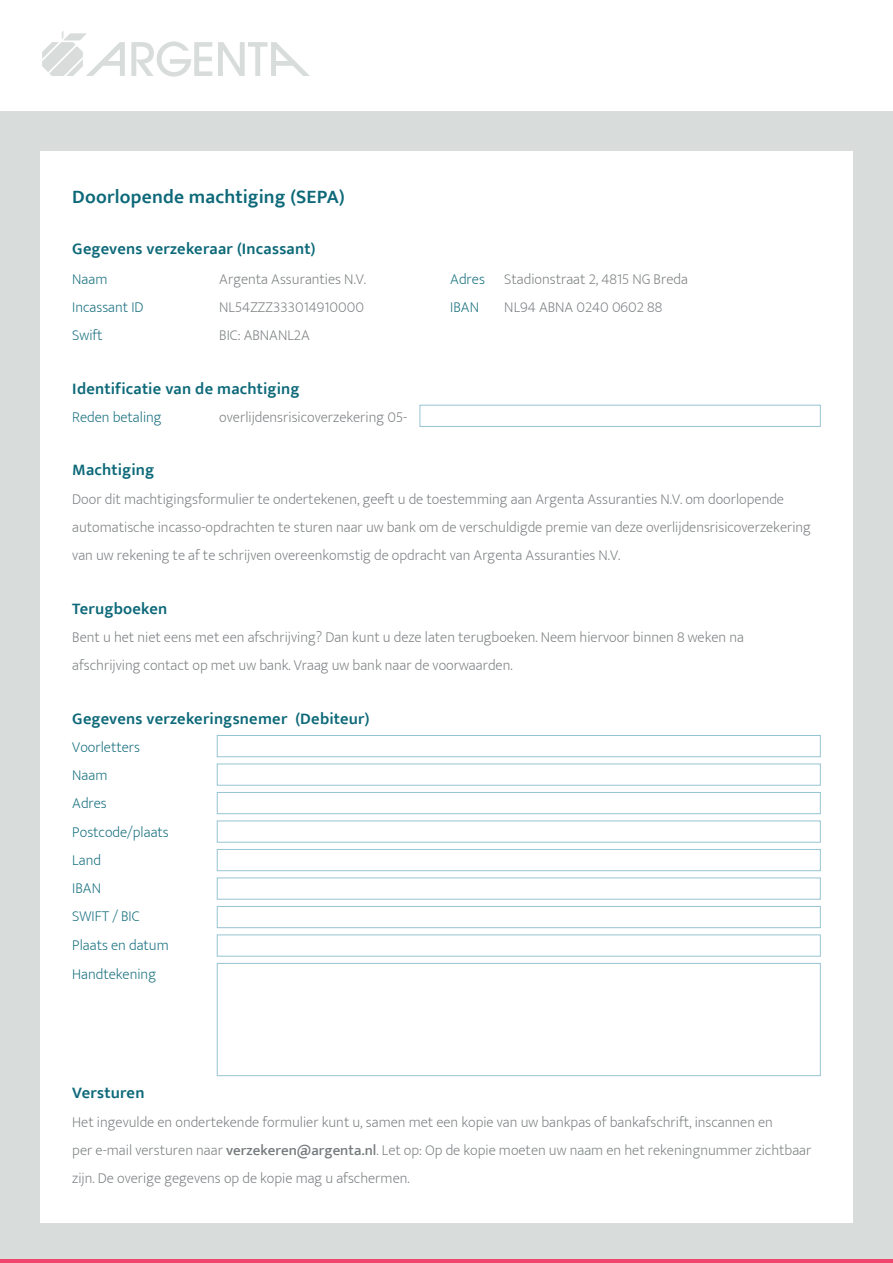
<style>
.page{position:relative;width:893px;height:1263px;background:#d8dcdb}
.page>*{position:absolute;margin:0;border:0;box-sizing:border-box;transform-origin:0 0}
.t1{font:600 19.5px "Ek Mukta";letter-spacing:.01em;color:#0d6979}
.t2{font:600 16.5px "Ek Mukta";letter-spacing:.01em;color:#0d6979}
.t3{font:200 15px/28.2px "Ek Mukta";color:#767a7c}
.t4{font:200 15px/28.2px "Ek Mukta";color:#0d6979}
.s1{font-weight:500}
</style>
<div class="page">
<div style="left:40px;top:151px;width:813px;height:1071px;background:#fff"></div>
<hr style="left:0;top:1260px;width:893px;height:3px;background:#ef466d">
<div style="left:0;top:0;width:893px;height:111px;background:#fff"></div>
<svg style="left:131px;top:41px;width:81px;height:36px"></svg>
<svg style="left:218px;top:42px;width:92px;height:34px"></svg>
<svg style="left:42px;top:31px;width:83px;height:45px"></svg>
<div style="left:420px;top:405px;width:401px;height:22px;background:#fff;border:1px solid #96c4d3"></div>
<div style="left:217px;top:735px;width:604px;height:22px;background:#fff;border:1px solid #96c4d3"></div>
<div style="left:217px;top:764px;width:604px;height:22px;background:#fff;border:1px solid #96c4d3"></div>
<div style="left:217px;top:792px;width:604px;height:22px;background:#fff;border:1px solid #96c4d3"></div>
<div style="left:217px;top:820px;width:604px;height:22px;background:#fff;border:1px solid #96c4d3"></div>
<div style="left:217px;top:849px;width:604px;height:22px;background:#fff;border:1px solid #96c4d3"></div>
<div style="left:217px;top:877px;width:604px;height:22px;background:#fff;border:1px solid #96c4d3"></div>
<div style="left:217px;top:906px;width:604px;height:22px;background:#fff;border:1px solid #96c4d3"></div>
<div style="left:217px;top:934px;width:604px;height:22px;background:#fff;border:1px solid #96c4d3"></div>
<div style="left:217px;top:963px;width:604px;height:113px;background:#fff;border:1px solid #96c4d3"></div>
<h1 class="t1" style="left:72px;top:185px;width:274px">Doorlopende machtiging (SEPA)</h1>
<p class="t2" style="left:72px;top:238px;width:245px">Gegevens verzekeraar (Incassant)</p>
<p class="t4" style="left:72px;top:265px;width:37px">Naam</p>
<p class="t3" style="left:219px;top:265px;width:148px">Argenta Assuranties N.V.</p>
<p class="t4" style="left:450px;top:265px;width:36px">Adres</p>
<p class="t3" style="left:504px;top:265px;width:185px">Stadionstraat 2, 4815 NG Breda</p>
<p class="t4" style="left:72px;top:293px;width:73px">Incassant ID</p>
<p class="t3" style="left:219px;top:293px;width:146px">NL54ZZZ333014910000</p>
<p class="t4" style="left:450px;top:293px;width:30px">IBAN</p>
<p class="t3" style="left:504px;top:293px;width:159px">NL94 ABNA 0240 0602 88</p>
<p class="t4" style="left:72px;top:321px;width:32px">Swift</p>
<p class="t3" style="left:219px;top:321px;width:92px">BIC: ABNANL2A</p>
<p class="t2" style="left:72px;top:378px;width:229px">Identificatie van de machtiging</p>
<p class="t4" style="left:72px;top:403px;width:91px">Reden betaling</p>
<p class="t3" style="left:219px;top:403px;width:190px">overlijdensrisicoverzekering 05-</p>
<p class="t2" style="left:72px;top:460px;width:84px">Machtiging</p>
<p class="t3" style="left:72px;top:485px;width:740px">Door dit machtigingsformulier te ondertekenen, geeft u de toestemming aan Argenta Assuranties N.V. om doorlopende automatische incasso-opdrachten te sturen naar uw bank om de verschuldigde premie van deze overlijdensrisicoverzekering van uw rekening te af te schrijven overeenkomstig de opdracht van Argenta Assuranties N.V.</p>
<p class="t2" style="left:72px;top:598px;width:97px">Terugboeken</p>
<p class="t3" style="left:72px;top:623px;width:673px">Bent u het niet eens met een afschrijving? Dan kunt u deze laten terugboeken. Neem hiervoor binnen 8 weken na afschrijving contact op met uw bank. Vraag uw bank naar de voorwaarden.</p>
<p class="t2" style="left:72px;top:708px;width:299px">Gegevens verzekeringsnemer (Debiteur)</p>
<p class="t4" style="left:72px;top:733px;width:98px">Voorletters<br>Naam<br>Adres<br>Postcode/plaats<br>Land<br>IBAN<br>SWIFT / BIC<br>Plaats en datum</p>
<p class="t4" style="left:72px;top:960px;width:85px">Handtekening</p>
<p class="t2" style="left:72px;top:1083px;width:74px">Versturen</p>
<p class="t3" style="left:72px;top:1108px;width:741px">Het ingevulde en ondertekende formulier kunt u, samen met een kopie van uw bankpas of bankafschrift, inscannen en<br>per e-mail versturen naar <span class="s1">verzekeren@argenta.nl</span>. Let op: Op de kopie moeten uw naam en het rekeningnummer zichtbaar zijn. De overige gegevens op de kopie mag u afschermen.</p>
</div>
